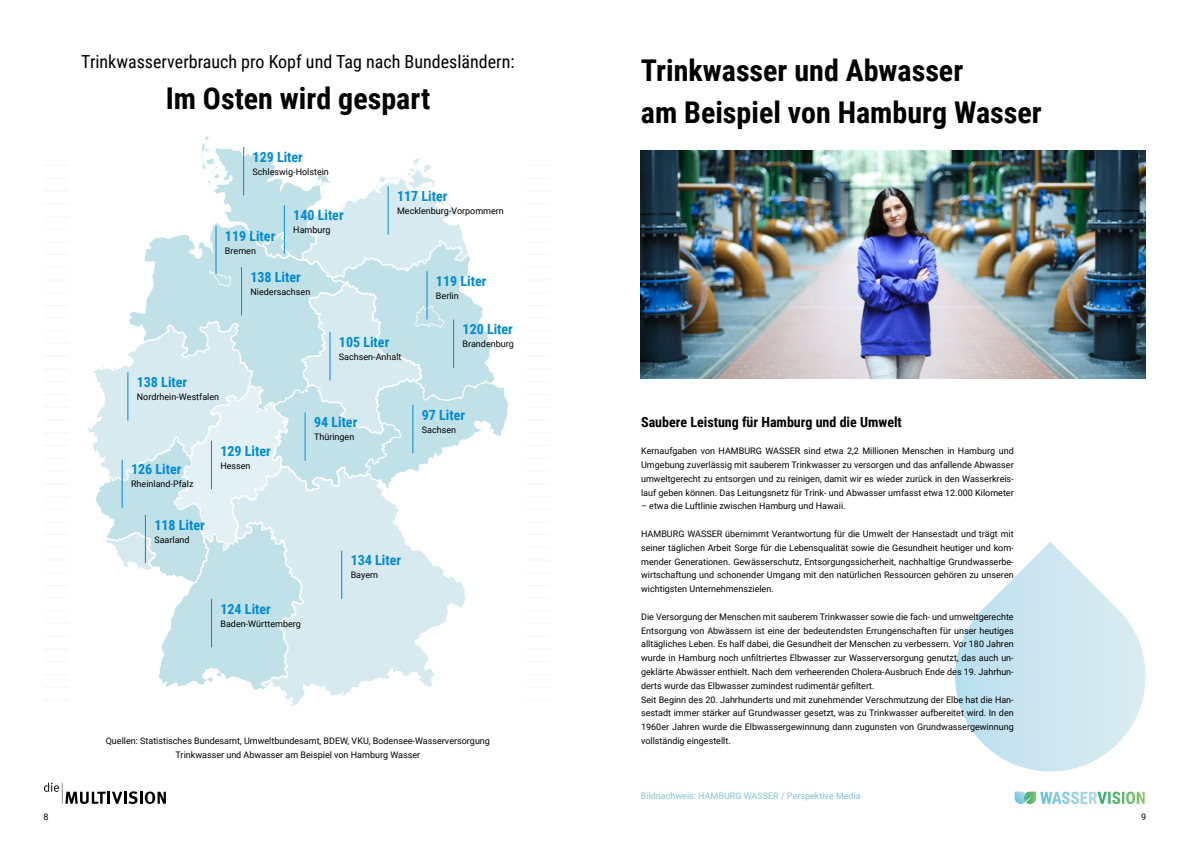
<style>
.page{position:relative;width:1191px;height:842px;background:#fff}
.page>*{position:absolute;margin:0;border:0;box-sizing:border-box;transform-origin:0 0}
.t1{font:700 30px/41.4px "Roboto Condensed";color:#000}
.t2{font:18px "Roboto Condensed";color:#000}
.t3{font:700 14px "Roboto Condensed";color:#008bd2}
.t4{font:700 14px "Roboto Condensed";color:#000}
.t5{font:9px/13.8px "Roboto";color:#000;text-align:justify}
.t6{font:9px "Roboto";color:#85c2d4}
</style>
<div class="page">
<svg style="left:44px;top:782px;width:122px;height:22px"></svg>
<svg style="left:1014px;top:792px;width:130px;height:12px"></svg>
<svg style="left:955px;top:542px;width:191px;height:230px"></svg>
<svg style="left:285px;top:691px;width:66px;height:15px"></svg>
<svg style="left:88px;top:136px;width:420px;height:555px"></svg>
<hr style="left:211px;top:599px;width:1px;height:48px;background:#008bd2">
<hr style="left:341px;top:551px;width:1px;height:48px;background:#008bd2">
<hr style="left:426px;top:271px;width:1px;height:48px;background:#008bd2">
<hr style="left:453px;top:320px;width:1px;height:48px;background:#008bd2">
<hr style="left:241px;top:267px;width:1px;height:48px;background:#008bd2">
<hr style="left:127px;top:372px;width:1px;height:49px;background:#008bd2">
<hr style="left:215px;top:226px;width:1px;height:48px;background:#008bd2">
<hr style="left:284px;top:205px;width:1px;height:49px;background:#008bd2">
<hr style="left:305px;top:412px;width:1px;height:49px;background:#008bd2">
<hr style="left:211px;top:441px;width:1px;height:48px;background:#008bd2">
<hr style="left:122px;top:460px;width:1px;height:48px;background:#008bd2">
<hr style="left:145px;top:515px;width:1px;height:48px;background:#008bd2">
<hr style="left:412px;top:405px;width:1px;height:48px;background:#008bd2">
<hr style="left:243px;top:147px;width:1px;height:48px;background:#008bd2">
<hr style="left:329px;top:332px;width:1px;height:48px;background:#008bd2">
<hr style="left:387px;top:186px;width:1px;height:49px;background:#008bd2">
<img style="left:641px;top:150px;width:504px;height:228px">
<h2 class="t2" style="left:81px;top:49px;width:435px">Trinkwasserverbrauch pro Kopf und Tag nach Bundesländern:</h2>
<h1 class="t1" style="left:166px;top:77px;width:266px">Im Osten wird gespart</h1>
<h3 class="t3" style="left:252px;top:147px;width:52px">129 Liter</h3>
<p class="t5" style="left:252px;top:164px;width:78px">Schleswig-Holstein</p>
<h3 class="t3" style="left:225px;top:226px;width:52px">119 Liter</h3>
<p class="t5" style="left:225px;top:243px;width:33px">Bremen</p>
<h3 class="t3" style="left:293px;top:205px;width:52px">140 Liter</h3>
<p class="t5" style="left:293px;top:222px;width:39px">Hamburg</p>
<h3 class="t3" style="left:397px;top:186px;width:52px">117 Liter</h3>
<p class="t5" style="left:397px;top:204px;width:108px">Mecklenburg-Vorpommern</p>
<h3 class="t3" style="left:137px;top:372px;width:52px">138 Liter</h3>
<p class="t5" style="left:137px;top:390px;width:84px">Nordrhein-Westfalen</p>
<h3 class="t3" style="left:250px;top:267px;width:52px">138 Liter</h3>
<p class="t5" style="left:250px;top:284px;width:61px">Niedersachsen</p>
<h3 class="t3" style="left:339px;top:332px;width:52px">105 Liter</h3>
<p class="t5" style="left:339px;top:349px;width:64px">Sachsen-Anhalt</p>
<h3 class="t3" style="left:314px;top:412px;width:45px">94 Liter</h3>
<p class="t5" style="left:314px;top:430px;width:42px">Thüringen</p>
<h3 class="t3" style="left:131px;top:460px;width:52px">126 Liter</h3>
<p class="t5" style="left:131px;top:477px;width:64px">Rheinland-Pfalz</p>
<h3 class="t3" style="left:154px;top:515px;width:52px">118 Liter</h3>
<p class="t5" style="left:154px;top:532px;width:37px">Saarland</p>
<h3 class="t3" style="left:220px;top:441px;width:52px">129 Liter</h3>
<p class="t5" style="left:220px;top:458px;width:32px">Hessen</p>
<h3 class="t3" style="left:220px;top:599px;width:52px">124 Liter</h3>
<p class="t5" style="left:220px;top:616px;width:82px">Baden-Württemberg</p>
<h3 class="t3" style="left:351px;top:551px;width:52px">134 Liter</h3>
<p class="t5" style="left:351px;top:568px;width:29px">Bayern</p>
<h3 class="t3" style="left:436px;top:271px;width:52px">119 Liter</h3>
<p class="t5" style="left:436px;top:288px;width:24px">Berlin</p>
<h3 class="t3" style="left:462px;top:319px;width:52px">120 Liter</h3>
<p class="t5" style="left:462px;top:337px;width:53px">Brandenburg</p>
<h3 class="t3" style="left:422px;top:405px;width:45px">97 Liter</h3>
<p class="t5" style="left:422px;top:422px;width:36px">Sachsen</p>
<p class="t5" style="left:106px;top:733px;width:386px;text-align:center">Quellen: Statistisches Bundesamt, Umweltbundesamt, BDEW, VKU, Bodensee-Wasserversorgung<br>Trinkwasser und Abwasser am Beispiel von Hamburg Wasser</p>
<h1 class="t1" style="left:641px;top:49px;width:402px">Trinkwasser und Abwasser<br>am Beispiel von Hamburg Wasser</h1>
<h3 class="t4" style="left:641px;top:412px;width:262px">Saubere Leistung für Hamburg und die Umwelt</h3>
<p class="t5" style="left:641px;top:444px;width:374px">Kernaufgaben von HAMBURG WASSER sind etwa 2,2 Millionen Menschen in Hamburg und Umgebung zuverlässig mit sauberem Trinkwasser zu versorgen und das anfallende Abwasser umweltgerecht zu entsorgen und zu reinigen, damit wir es wieder zurück in den Wasserkreis&shy;lauf geben können. Das Leitungsnetz für Trink- und Abwasser umfasst etwa 12.000 Kilometer</p>
<p class="t5" style="left:641px;top:499px;width:206px">– etwa die Luftlinie zwischen Hamburg und Hawaii.</p>
<p class="t5" style="left:641px;top:526px;width:374px">HAMBURG WASSER übernimmt Verantwortung für die Umwelt der Hansestadt und trägt mit seiner täglichen Arbeit Sorge für die Lebensqualität sowie die Gesundheit heutiger und kom&shy;mender Generationen. Gewässerschutz, Entsorgungssicherheit, nachhaltige Grundwasserbe&shy;wirtschaftung und schonender Umgang mit den natürlichen Ressourcen gehören zu unseren wichtigsten Unternehmenszielen.</p>
<p class="t5" style="left:641px;top:609px;width:374px;text-align:left">Die Versorgung der Menschen mit sauberem Trinkwasser sowie die fach- und umweltgerechte Entsorgung von Abwässern ist eine der bedeutendsten Errungenschaften für unser heutiges alltägliches Leben. Es half dabei, die Gesundheit der Menschen zu verbessern. Vor 180 Jahren wurde in Hamburg noch unfiltriertes Elbwasser zur Wasserversorgung genutzt, das auch un&shy;geklärte Abwässer enthielt. Nach dem verheerenden Cholera-Ausbruch Ende des 19. Jahrhun&shy;derts wurde das Elbwasser zumindest rudimentär gefiltert.<br>Seit Beginn des 20. Jahrhunderts und mit zunehmender Verschmutzung der Elbe hat die Han&shy;sestadt immer stärker auf Grundwasser gesetzt, was zu Trinkwasser aufbereitet wird. In den 1960er Jahren wurde die Elbwassergewinnung dann zugunsten von Grundwassergewinnung vollständig eingestellt.</p>
<p class="t6" style="left:641px;top:790px;width:221px">Bildnachweis: HAMBURG WASSER / Perspektive Media</p>
<p class="t5" style="left:43px;top:809px;width:7px">8</p>
<p class="t5" style="left:1141px;top:809px;width:7px">9</p>
</div>
